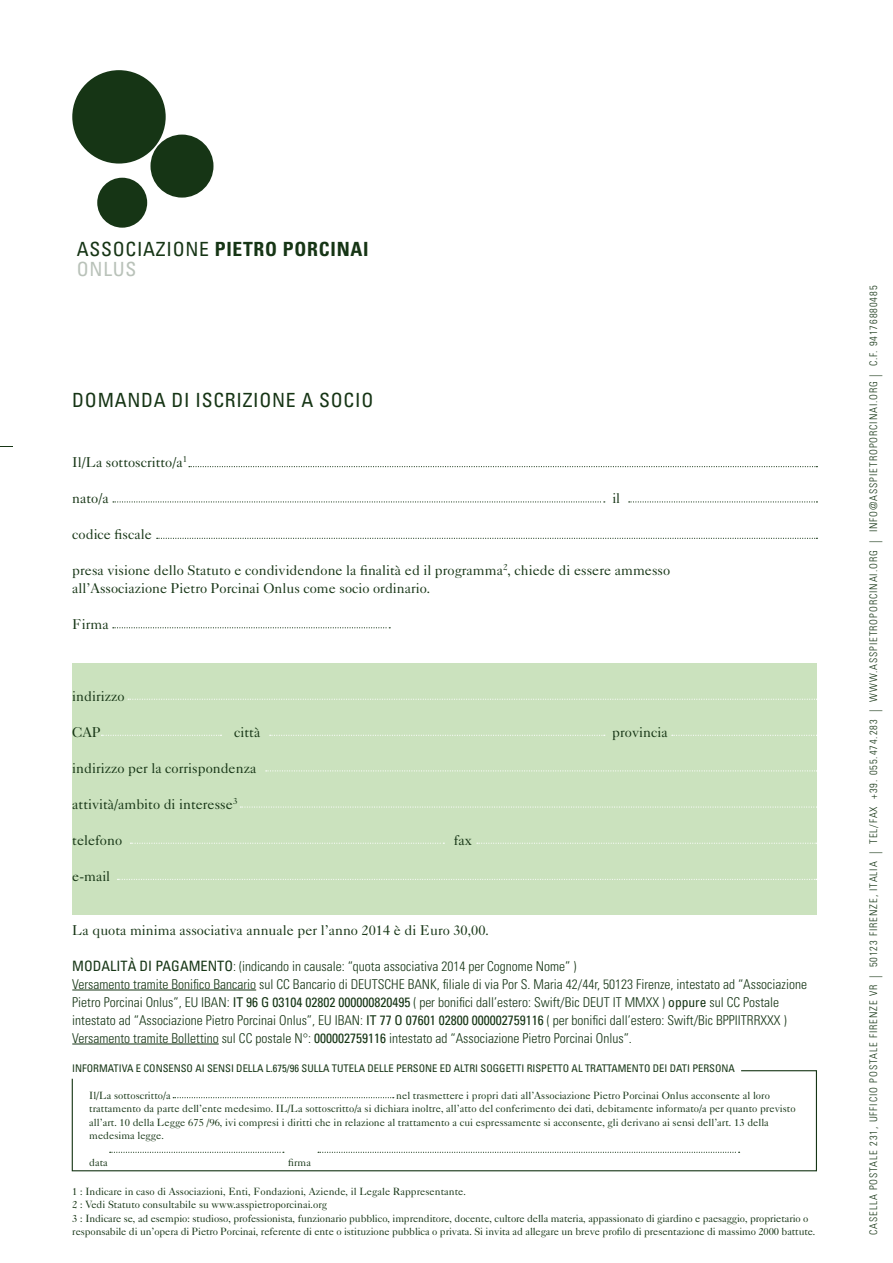
<style>
.page{position:relative;width:893px;height:1263px;background:#fff}
.page>*{position:absolute;margin:0;border:0;box-sizing:border-box;transform-origin:0 0}
.t1{font:700 condensed 19.5px/19.5px "Univers";letter-spacing:.04em;color:#163515}
.t2{font:condensed 19.5px "Univers";letter-spacing:.04em;color:#163515}
.t3{font:14.25px/18px "Caslon Five Forty";color:#163515}
.t4{font:300 condensed 13.5px/18px "Univers";color:#163515}
.t5{font:10.5px/13.5px "Caslon Five Forty";color:#163515}
.t6{font:300 condensed 10.5px "Univers";letter-spacing:.09em;color:#163515}
.t7{font:condensed 10.5px "Univers";color:#163515}
.s1{font-weight:400}
.s2{font-weight:400;color:#b9c2b9}
.s3{font-weight:400;font-size:14.25px}
.s4{font-size:18px}
</style>
<div class="page">
<div style="left:72px;top:663px;width:744px;height:252px;background:#cbe2be"></div>
<div style="left:72px;top:70px;width:94px;height:94px;background:#163515;border-radius:50%"></div>
<div style="left:97px;top:178px;width:50px;height:50px;background:#163515;border-radius:50%"></div>
<div style="left:150px;top:135px;width:63px;height:63px;background:#163515;border-radius:50%"></div>
<svg style="left:0;top:446px;width:13px;height:1px"></svg>
<hr style="left:72px;top:989px;width:184px;height:1px;background:#163515">
<hr style="left:72px;top:1043px;width:147px;height:1px;background:#163515">
<svg style="left:189px;top:466px;width:628px;height:1px"></svg>
<svg style="left:629px;top:501px;width:188px;height:1px"></svg>
<svg style="left:113px;top:501px;width:492px;height:1px"></svg>
<svg style="left:157px;top:538px;width:660px;height:1px"></svg>
<svg style="left:101px;top:735px;width:120px;height:1px"></svg>
<svg style="left:270px;top:735px;width:335px;height:1px"></svg>
<svg style="left:672px;top:735px;width:145px;height:1px"></svg>
<svg style="left:128px;top:699px;width:689px;height:1px"></svg>
<svg style="left:266px;top:770px;width:551px;height:1px"></svg>
<svg style="left:240px;top:806px;width:577px;height:2px"></svg>
<svg style="left:130px;top:843px;width:314px;height:1px"></svg>
<svg style="left:477px;top:843px;width:340px;height:1px"></svg>
<svg style="left:117px;top:879px;width:699px;height:1px"></svg>
<svg style="left:71px;top:1070px;width:746px;height:102px"></svg>
<svg style="left:173px;top:1097px;width:221px;height:1px"></svg>
<svg style="left:110px;top:1152px;width:174px;height:1px"></svg>
<svg style="left:318px;top:1152px;width:422px;height:1px"></svg>
<svg style="left:113px;top:627px;width:277px;height:1px"></svg>
<h1 class="t1" style="left:77px;top:239px;width:293px"><span class="s1">ASSOCIAZIONE</span> PIETRO PORCINAI<br><span class="s2">ONLUS</span></h1>
<h1 class="t2" style="left:72px;top:388px;width:303px">DOMANDA DI ISCRIZIONE A SOCIO</h1>
<h2 class="t3" style="left:72px;top:453px;width:116px">Il/La sottoscritto/a<sup>1</sup></h2>
<h2 class="t3" style="left:72px;top:489px;width:38px">nato/a</h2>
<h2 class="t3" style="left:612px;top:489px;width:9px">il</h2>
<h2 class="t3" style="left:72px;top:525px;width:81px">codice fiscale</h2>
<h2 class="t3" style="left:72px;top:561px;width:599px">presa visione dello Statuto e condividendone la finalità ed il programma<sup>2</sup>, chiede di essere ammesso all’Associazione Pietro Porcinai Onlus come socio ordinario.</h2>
<h2 class="t3" style="left:72px;top:615px;width:38px">Firma</h2>
<h2 class="t3" style="left:72px;top:687px;width:54px">indirizzo</h2>
<h2 class="t3" style="left:72px;top:723px;width:30px">CAP</h2>
<h2 class="t3" style="left:234px;top:723px;width:28px">città</h2>
<h2 class="t3" style="left:612px;top:723px;width:57px">provincia</h2>
<h2 class="t3" style="left:72px;top:759px;width:186px">indirizzo per la corrispondenza</h2>
<h2 class="t3" style="left:72px;top:795px;width:167px">attività/ambito di interesse<sup>3</sup></h2>
<h2 class="t3" style="left:72px;top:831px;width:51px">telefono</h2>
<h2 class="t3" style="left:454px;top:831px;width:20px">fax</h2>
<h2 class="t3" style="left:72px;top:867px;width:39px">e-mail</h2>
<h2 class="t3" style="left:72px;top:921px;width:418px">La quota minima associativa annuale per l’anno 2014 è di Euro 30,00.</h2>
<p class="t4" style="left:72px;top:957px;width:736px"><span class="s3">MODALITÀ DI PAGAMENTO</span>: (indicando in causale: “quota associativa 2014 per Cognome Nome” )<br>Versamento tramite Bonifico Bancario sul CC Bancario di DEUTSCHE BANK, filiale di via Por S. Maria 42/44r, 50123 Firenze, intestato ad “Associazione Pietro Porcinai Onlus”, EU IBAN: <span class="s1">IT 96 G 03104 02802 000000820495</span> ( per bonifici dall’estero: Swift/Bic DEUT IT MMXX ) <span class="s1">oppure</span> sul CC Postale intestato ad “Associazione Pietro Porcinai Onlus”, EU IBAN: <span class="s1">IT 77 O 07601 02800 000002759116</span> ( per bonifici dall’estero: Swift/Bic BPPIITRRXXX )<br>Versamento tramite Bollettino sul CC postale N°: <span class="s1">000002759116</span> intestato ad “Associazione Pietro Porcinai Onlus”.</p>
<p class="t7" style="left:72px;top:1061px;width:664px">INFORMATIVA E CONSENSO AI SENSI DELLA L.675/96 SULLA TUTELA DELLE PERSONE ED ALTRI SOGGETTI RISPETTO AL TRATTAMENTO DEI DATI PERSONA</p>
<p class="t5" style="left:89px;top:1088px;width:83px">Il/La sottoscritto/a</p>
<p class="t5" style="left:89px;top:1088px;width:708px;text-indent:307px">nel trasmettere i propri dati all’Associazione Pietro Porcinai Onlus acconsente al loro trattamento da parte dell’ente medesimo. IL/La sottoscritto/a si dichiara inoltre, all’atto del conferimento dei dati, debitamente informato/a per quanto previsto all’art. 10 della Legge 675 /96, ivi compresi i diritti che in relazione al trattamento a cui espressamente si acconsente, gli derivano ai sensi dell’art. 13 della medesima legge.</p>
<p class="t5" style="left:89px;top:1156px;width:20px">data</p>
<p class="t5" style="left:288px;top:1156px;width:24px">firma</p>
<p class="t5" style="left:72px;top:1184px;width:745px">1 : Indicare in caso di Associazioni, Enti, Fondazioni, Aziende, il Legale Rappresentante.<br>2 : Vedi Statuto consultabile su www.asspietroporcinai.org<br>3 : Indicare se, ad esempio: studioso, professionista, funzionario pubblico, imprenditore, docente, cultore della materia, appassionato di giardino e paesaggio, proprietario o responsabile di un’opera di Pietro Porcinai, referente di ente o istituzione pubblica o privata. Si invita ad allegare un breve profilo di presentazione di massimo 2000 battute.</p>
<p class="t6" style="left:867px;top:1235px;width:951px;rotate:-90deg">CASELLA POSTALE 231, UFFICIO POSTALE FIRENZE VR <span class="s4">|</span> 50123 FIRENZE, ITALIA <span class="s4">|</span> TEL/FAX +39. 055.474.283 <span class="s4">|</span> WWW.ASSPIETROPORCINAI.ORG <span class="s4">|</span> INFO@ASSPIETROPORCINAI.ORG <span class="s4">|</span> C.F. 94176880485</p>
</div>
